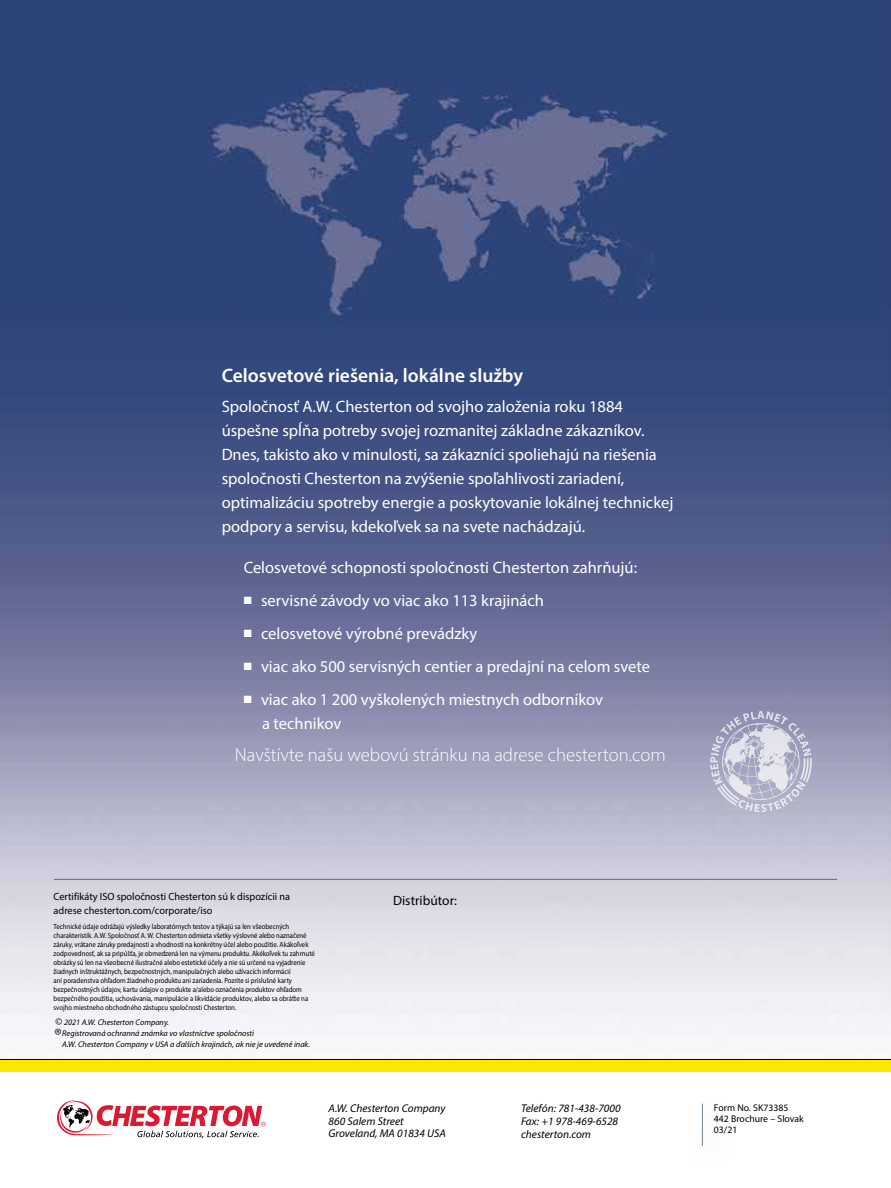
<style>
.page{position:relative;width:891px;height:1188px;background:#fff}
.page>*{position:absolute;margin:0;border:0;box-sizing:border-box;transform-origin:0 0}
.t1{font:600 19.5px "Myriad Pro";color:#fff}
.t2{font:italic 300 condensed 19.5px "Myriad Pro";color:#000}
.t3{font:300 18.75px "Myriad Pro";color:#fff}
.t4{font:16.5px/24px "Myriad Pro";color:#fff}
.t5{font:13.5px "Myriad Pro";color:#000}
.t6{font:italic 11.25px/12.8px "Myriad Pro";color:#000}
.t7{font:10.5px/13.5px "Myriad Pro";color:#000}
.t8{font:9.75px/11.2px "Myriad Pro";color:#000}
.t9{font:italic 8.25px/11.2px "Myriad Pro";color:#000}
.t10{font:7.5px/9px "Myriad Pro";color:#000;scale:.9 1}
.s1{font-stretch:condensed;font-size:10.5px}
</style>
<div class="page">
<img style="left:0;top:0;width:891px;height:1059px">
<svg style="left:757px;top:711px;width:7px;height:8px"></svg>
<hr style="left:54px;top:879px;width:783px;height:1px;background:#000">
<div style="left:0;top:1060px;width:891px;height:12px;background:#ffe700"></div>
<svg style="left:57px;top:1100px;width:209px;height:38px"></svg>
<hr style="left:702px;top:1104px;width:1px;height:42px;background:#72808a">
<hr style="left:0;top:1059px;width:891px;height:1px;background:#000">
<h1 class="t1" style="left:222px;top:363px;width:303px">Celosvetové riešenia, lokálne služby</h1>
<p class="t4" style="left:222px;top:395px;width:453px">Spoločnosť A.W. Chesterton od svojho založenia roku 1884 úspešne spĺňa potreby svojej rozmanitej základne zákazníkov.<br>Dnes, takisto ako v minulosti, sa zákazníci spoliehajú na riešenia spoločnosti Chesterton na zvýšenie spoľahlivosti zariadení, optimalizáciu spotreby energie a poskytovanie lokálnej technickej podpory a servisu, kdekoľvek sa na svete nachádzajú.</p>
<h3 class="t4" style="left:244px;top:555px;width:395px">Celosvetové schopnosti spoločnosti Chesterton zahrňujú:</h3>
<h3 class="t4" style="left:244px;top:588px;width:302px">■ servisné závody vo viac ako 113 krajinách</h3>
<h3 class="t4" style="left:244px;top:621px;width:235px">■ celosvetové výrobné prevádzky</h3>
<h3 class="t4" style="left:244px;top:654px;width:408px">■ viac ako 500 servisných centier a predajní na celom svete</h3>
<h3 class="t4" style="left:262px;top:687px;width:342px;text-indent:-19px">■ viac ako 1 200 vyškolených miestnych odborníkov a technikov</h3>
<h2 class="t3" style="left:235px;top:744px;width:432px">Navštívte našu webovú stránku na adrese chesterton.com</h2>
<h3 class="t7" style="left:54px;top:890px;width:238px">Certifikáty ISO spoločnosti Chesterton sú k dispozícii na adrese chesterton.com/corporate/iso</h3>
<p class="t10" style="left:54px;top:922px;width:292px">Technické údaje odrážajú výsledky laboratórnych testov a týkajú sa len všeobecných charakteristík. A.W. Spoločnosť A. W. Chesterton odmieta všetky výslovné alebo naznačené záruky, vrátane záruky predajnosti a vhodnosti na konkrétny účel alebo použitie. Akákoľvek zodpovednosť, ak sa pripúšťa, je obmedzená len na výmenu produktu. Akékoľvek tu zahrnuté obrázky sú len na všeobecné ilustračné alebo estetické účely a nie sú určené na vyjadrenie žiadnych inštruktážnych, bezpečnostných, manipulačných alebo užívacích informácií<br>ani poradenstva ohľadom žiadneho produktu ani zariadenia. Pozrite si príslušné karty bezpečnostných údajov, kartu údajov o produkte a/alebo označenia produktov ohľadom bezpečného použitia, uchovávania, manipulácie a likvidácie produktov, alebo sa obráťte na svojho miestneho obchodného zástupcu spoločnosti Chesterton.</p>
<p class="t9" style="left:55px;top:1016px;width:115px"><span class="s1">©</span> 2021 A.W. Chesterton Company.</p>
<h1 class="t2" style="left:54px;top:1024px;width:9px">®</h1>
<p class="t9" style="left:62px;top:1027px;width:249px">Registrovaná ochranná známka vo vlastníctve spoločnosti<br>A.W. Chesterton Company v USA a ďalších krajinách, ak nie je uvedené inak.</p>
<h3 class="t5" style="left:393px;top:892px;width:65px">Distribútor:</h3>
<h3 class="t6" style="left:329px;top:1102px;width:119px">A.W. Chesterton Company<br>860 Salem Street<br>Groveland, MA 01834 USA</h3>
<h3 class="t6" style="left:521px;top:1102px;width:101px">Telefón: 781-438-7000<br>Fax: +1 978-469-6528 chesterton.com</h3>
<h3 class="t8" style="left:714px;top:1101px;width:91px">Form No. SK73385<br>442 Brochure – Slovak<br>03/21</h3>
</div>
